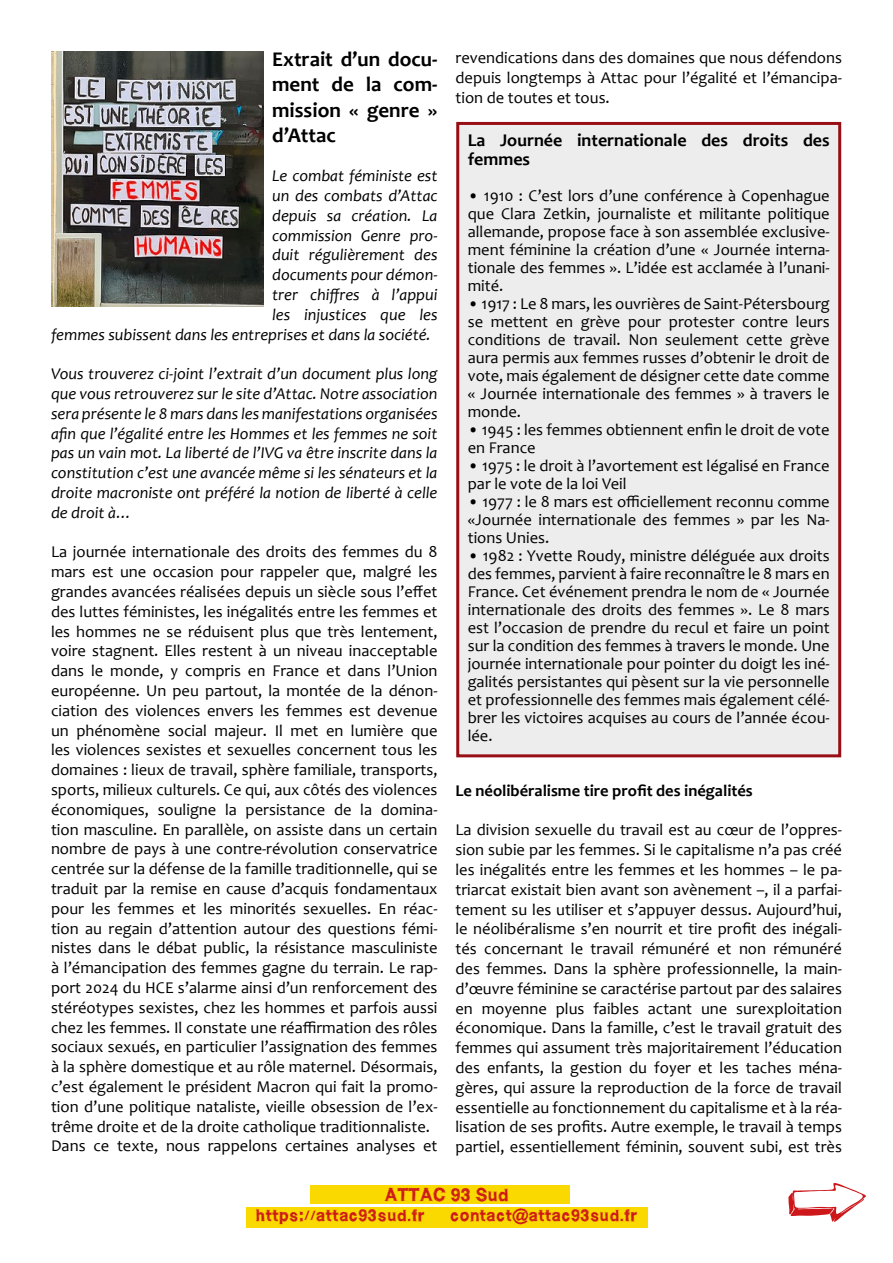
<style>
.page{position:relative;width:893px;height:1263px;background:#fff}
.page>*{position:absolute;margin:0;border:0;box-sizing:border-box;transform-origin:0 0}
.t1{font:700 21px/25.2px "Candara";color:#000;text-align:justify}
.t2{font:700 18px/18px "Candara";color:#000}
.t3{font:18px "WCROUGHTRAD Bta";color:#cd171a}
.t4{font:16.5px/19.8px "Candara";color:#000;text-align:justify}
.t5{font:italic 16.5px/19.8px "Candara";color:#000;text-align:justify}
.t6{font:16.5px "WCROUGHTRAD Bta";letter-spacing:.025em;color:#cd171a}
.t7{font:700 16.5px "Candara";color:#000}
</style>
<div class="page">
<svg style="left:788px;top:1183px;width:78px;height:39px"></svg>
<div style="left:310px;top:1186px;width:260px;height:18px;background:#f9d900"></div>
<div style="left:247px;top:1207px;width:401px;height:20px;background:#f9d900"></div>
<div style="left:458px;top:123px;width:382px;height:633px;background:#ededed"></div>
<div style="left:456px;top:122px;width:385px;height:635px;border:3px solid #970f15"></div>
<img style="left:51px;top:51px;width:213px;height:256px">
<p class="t1" style="left:272px;top:47px;width:167px">Extrait d’un docu&shy;ment de la com&shy;mission « genre » d’Attac</p>
<p class="t5" style="left:272px;top:166px;width:167px">Le combat féministe est</p>
<p class="t5" style="left:272px;top:186px;width:167px">un des combats d’Attac</p>
<p class="t5" style="left:272px;top:205px;width:167px">depuis sa création. La</p>
<p class="t5" style="left:272px;top:225px;width:167px">commission Genre pro-</p>
<p class="t5" style="left:272px;top:245px;width:167px">duit régulièrement des</p>
<p class="t5" style="left:272px;top:265px;width:167px">documents pour démon-</p>
<p class="t5" style="left:272px;top:285px;width:167px">trer chiffres à l’appui</p>
<p class="t5" style="left:272px;top:304px;width:167px">les injustices que les</p>
<p class="t5" style="left:51px;top:324px;width:381px">femmes subissent dans les entreprises et dans la société.</p>
<p class="t5" style="left:51px;top:364px;width:388px">Vous trouverez ci-joint l’extrait d’un document plus long que vous retrouverez sur le site d’Attac. Notre association sera présente le 8 mars dans les manifestations organisées afin que l’égalité entre les Hommes et les femmes ne soit pas un vain mot. La liberté de l’IVG va être inscrite dans la constitution c’est une avancée même si les sénateurs et la droite macroniste ont préféré la notion de liberté à celle de droit à…</p>
<p class="t4" style="left:51px;top:542px;width:388px;text-align:left">La journée internationale des droits des femmes du 8 mars est une occasion pour rappeler que, malgré les grandes avancées réalisées depuis un siècle sous l’effet des luttes féministes, les inégalités entre les femmes et les hommes ne se réduisent plus que très lentement, voire stagnent. Elles restent à un niveau inacceptable dans le monde, y compris en France et dans l’Union européenne. Un peu partout, la montée de la dénon&shy;ciation des violences envers les femmes est devenue un phénomène social majeur. Il met en lumière que les violences sexistes et sexuelles concernent tous les domaines : lieux de travail, sphère familiale, transports, sports, milieux culturels. Ce qui, aux côtés des violences économiques, souligne la persistance de la domina&shy;tion masculine. En parallèle, on assiste dans un certain nombre de pays à une contre-révolution conservatrice centrée sur la défense de la famille traditionnelle, qui se traduit par la remise en cause d’acquis fondamentaux pour les femmes et les minorités sexuelles. En réac&shy;tion au regain d’attention autour des questions fémi&shy;nistes dans le débat public, la résistance masculiniste à l’émancipation des femmes gagne du terrain. Le rap&shy;port 2024 du HCE s’alarme ainsi d’un renforcement des stéréotypes sexistes, chez les hommes et parfois aussi chez les femmes. Il constate une réaffirmation des rôles sociaux sexués, en particulier l’assignation des femmes à la sphère domestique et au rôle maternel. Désormais, c’est également le président Macron qui fait la promo&shy;tion d’une politique nataliste, vieille obsession de l’ex&shy;trême droite et de la droite catholique traditionnaliste.<br>Dans ce texte, nous rappelons certaines analyses et</p>
<p class="t4" style="left:455px;top:48px;width:388px">revendications dans des domaines que nous défendons depuis longtemps à Attac pour l’égalité et l’émancipa&shy;tion de toutes et tous.</p>
<p class="t2" style="left:468px;top:131px;width:363px">La Journée internationale des droits des femmes</p>
<p class="t4" style="left:468px;top:186px;width:363px;line-height:18px">• 1910 : C’est lors d’une conférence à Copenhague que Clara Zetkin, journaliste et militante politique allemande, propose face à son assemblée exclusive&shy;ment féminine la création d’une « Journée interna&shy;tionale des femmes ». L’idée est acclamée à l’unani&shy;mité.</p>
<p class="t4" style="left:468px;top:294px;width:363px;line-height:18px">• 1917 : Le 8 mars, les ouvrières de Saint-Pétersbourg se mettent en grève pour protester contre leurs conditions de travail. Non seulement cette grève aura permis aux femmes russes d’obtenir le droit de vote, mais également de désigner cette date comme « Journée internationale des femmes » à travers le monde.</p>
<p class="t4" style="left:468px;top:420px;width:363px;line-height:18px">• 1945 : les femmes obtiennent enfin le droit de vote en France</p>
<p class="t4" style="left:468px;top:456px;width:363px;line-height:18px">• 1975 : le droit à l’avortement est légalisé en France par le vote de la loi Veil</p>
<p class="t4" style="left:468px;top:492px;width:363px;line-height:18px">• 1977 : le 8 mars est officiellement reconnu comme «Journée internationale des femmes » par les Na&shy;tions Unies.</p>
<p class="t4" style="left:468px;top:546px;width:363px;line-height:18px">• 1982 : Yvette Roudy, ministre déléguée aux droits des femmes, parvient à faire reconnaître le 8 mars en France. Cet événement prendra le nom de « Journée internationale des droits des femmes ». Le 8 mars est l’occasion de prendre du recul et faire un point sur la condition des femmes à travers le monde. Une journée internationale pour pointer du doigt les iné&shy;galités persistantes qui pèsent sur la vie personnelle et professionnelle des femmes mais également célé&shy;brer les victoires acquises au cours de l’année écou&shy;lée.</p>
<p class="t7" style="left:455px;top:780px;width:299px">Le néolibéralisme tire profit des inégalités</p>
<p class="t4" style="left:455px;top:820px;width:388px">La division sexuelle du travail est au cœur de l’oppres&shy;sion subie par les femmes. Si le capitalisme n’a pas créé les inégalités entre les femmes et les hommes – le pa&shy;triarcat existait bien avant son avènement –, il a parfai&shy;tement su les utiliser et s’appuyer dessus. Aujourd’hui, le néolibéralisme s’en nourrit et tire profit des inégali&shy;tés concernant le travail rémunéré et non rémunéré des femmes. Dans la sphère professionnelle, la main&shy;d’œuvre féminine se caractérise partout par des salaires en moyenne plus faibles actant une surexploitation économique. Dans la famille, c’est le travail gratuit des femmes qui assument très majoritairement l’éducation des enfants, la gestion du foyer et les taches ména&shy;gères, qui assure la reproduction de la force de travail essentielle au fonctionnement du capitalisme et à la réa&shy;lisation de ses profits. Autre exemple, le travail à temps partiel, essentiellement féminin, souvent subi, est très</p>
<p class="t3" style="left:384px;top:1183px;width:126px">ATTAC 93 Sud</p>
<p class="t6" style="left:255px;top:1205px;width:171px">https://attac93sud.fr</p>
<p class="t6" style="left:450px;top:1205px;width:189px">contact@attac93sud.fr</p>
</div>
